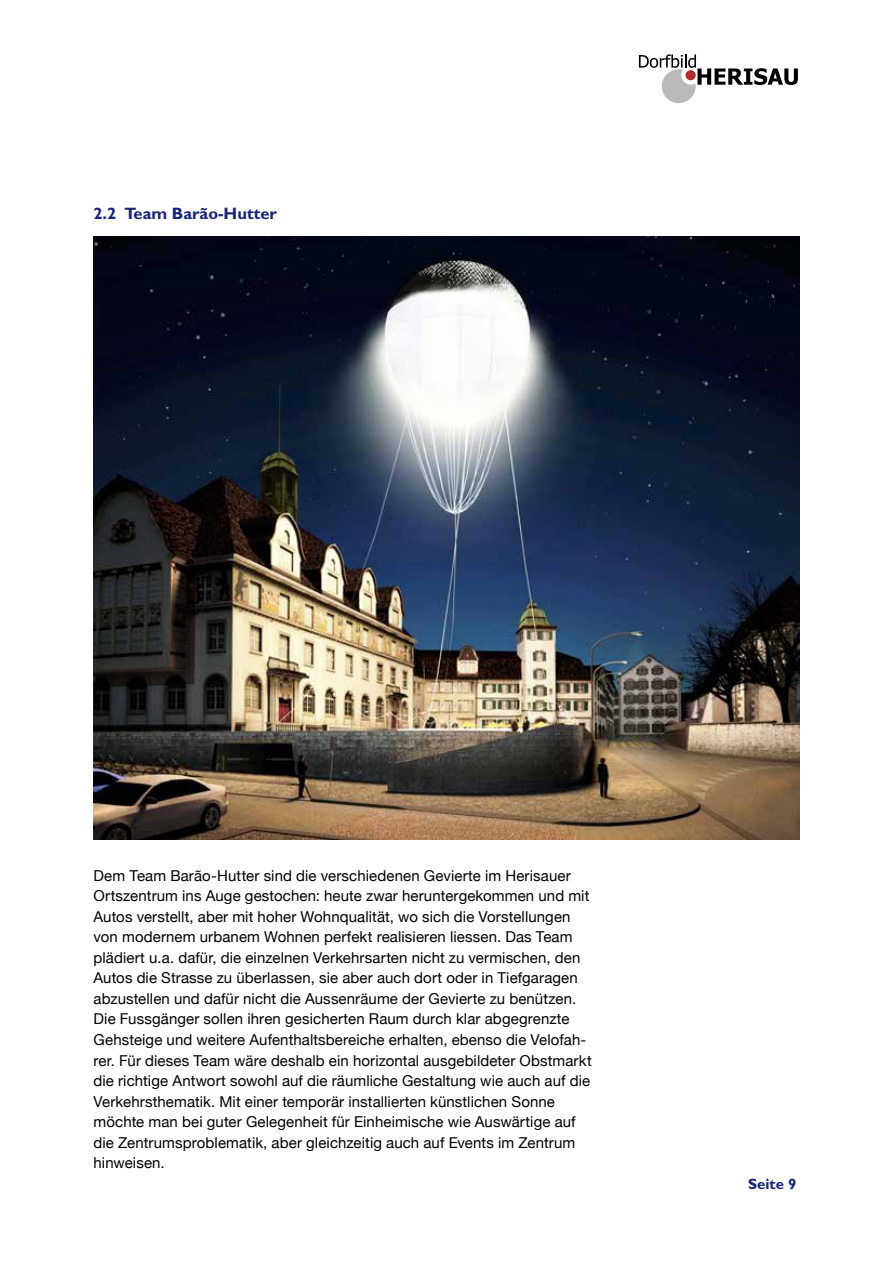
<style>
.page{position:relative;width:893px;height:1263px;background:#fff}
.page>*{position:absolute;margin:0;border:0;box-sizing:border-box;transform-origin:0 0}
.t1{font:700 16.5px "Gill Sans Std";color:#182479}
.t2{font:15px/20.5px "Helvetica Neue";letter-spacing:.005em;color:#000}
.t3{font:700 15px "Gill Sans Std";color:#182479}
</style>
<div class="page">
<svg style="left:639px;top:54px;width:159px;height:49px"></svg>
<img style="left:94px;top:236px;width:705px;height:604px">
<p class="t1" style="left:94px;top:203px;width:185px">2.2 Team Barão-Hutter</p>
<p class="t2" style="left:94px;top:865px;width:500px">Dem Team Barão-Hutter sind die verschiedenen Gevierte im Herisauer Ortszentrum ins Auge gestochen: heute zwar heruntergekommen und mit Autos verstellt, aber mit hoher Wohnqualität, wo sich die Vorstellungen von modernem urbanem Wohnen perfekt realisieren liessen. Das Team plädiert u.a. dafür, die einzelnen Verkehrsarten nicht zu vermischen, den Autos die Strasse zu überlassen, sie aber auch dort oder in Tiefgaragen abzustellen und dafür nicht die Aussenräume der Gevierte zu benützen.<br>Die Fussgänger sollen ihren gesicherten Raum durch klar abgegrenzte Gehsteige und weitere Aufenthaltsbereiche erhalten, ebenso die Velofah&shy;rer. Für dieses Team wäre deshalb ein horizontal ausgebildeter Obstmarkt die richtige Antwort sowohl auf die räumliche Gestaltung wie auch auf die Verkehrsthematik. Mit einer temporär installierten künstlichen Sonne möchte man bei guter Gelegenheit für Einheimische wie Auswärtige auf die Zentrumsproblematik, aber gleichzeitig auch auf Events im Zentrum hinweisen.</p>
<p class="t3" style="left:748px;top:1175px;width:50px">Seite 9</p>
</div>
